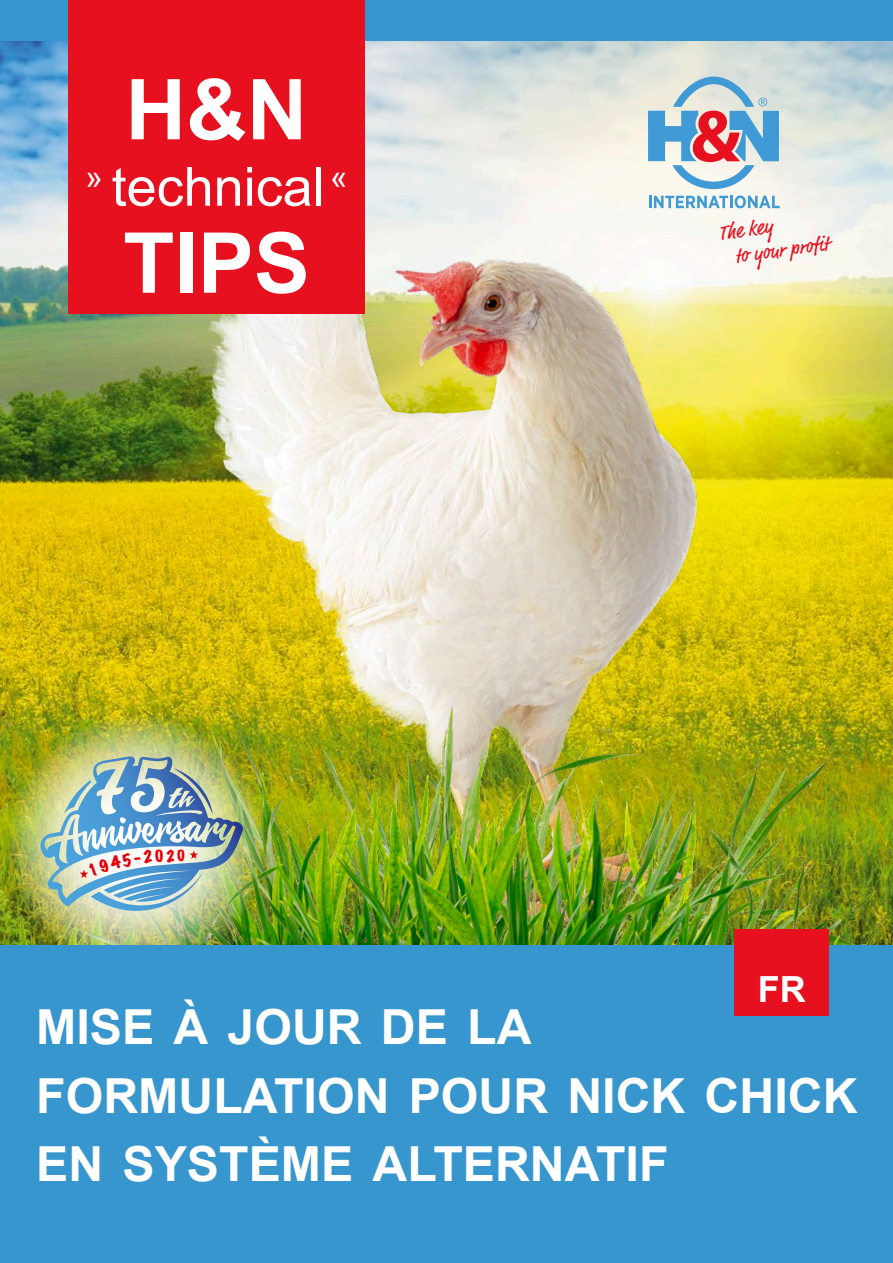
<style>
.page{position:relative;width:893px;height:1263px;background:#fff}
.page>*{position:absolute;margin:0;border:0;box-sizing:border-box;transform-origin:0 0}
.t1{font:700 84px "Arial";color:#fff}
.t2{font:54px "Arial";color:#fff}
.t3{font:700 48.3px/68.7px "Arial";color:#fff}
.t4{font:700 36px "Arial";color:#fff}
.t5{font:21px "Market Web";color:#e6101f}
</style>
<div class="page">
<img style="left:0;top:40px;width:893px;height:905px">
<div style="left:0;top:0;width:893px;height:40px;background:#3696cd"></div>
<img style="left:176px;top:189px;width:550px;height:324px">
<img style="left:16px;top:513px;width:877px;height:432px">
<div style="left:68px;top:0;width:296px;height:314px;background:#e6101f"></div>
<img style="left:8px;top:714px;width:258px;height:258px;border-radius:50%">
<div style="left:0;top:945px;width:893px;height:318px;background:#3696cd"></div>
<div style="left:735px;top:929px;width:94px;height:86px;background:#e6101f"></div>
<svg style="left:648px;top:77px;width:131px;height:112px;background:#b3bccb"></svg>
<svg style="left:649px;top:195px;width:131px;height:13px"></svg>
<img style="left:40px;top:756px;width:203px;height:150px">
<p class="t1" style="left:125px;top:54px;width:183px">H&amp;N</p>
<p class="t2" style="left:85px;top:151px;width:264px"><sup>»</sup> technical <sup>«</sup></p>
<p class="t1" style="left:123px;top:208px;width:188px">TIPS</p>
<p class="t5" style="left:717px;top:221px;width:56px;rotate:-8deg">The key</p>
<p class="t5" style="left:733px;top:244px;width:101px;rotate:-8deg">to your profit</p>
<p class="t4" style="left:758px;top:965px;width:49px">FR</p>
<p class="t3" style="left:36px;top:994px;width:823px">MISE À JOUR DE LA<br>FORMULATION POUR NICK CHICK<br>EN SYSTÈME ALTERNATIF</p>
</div>
